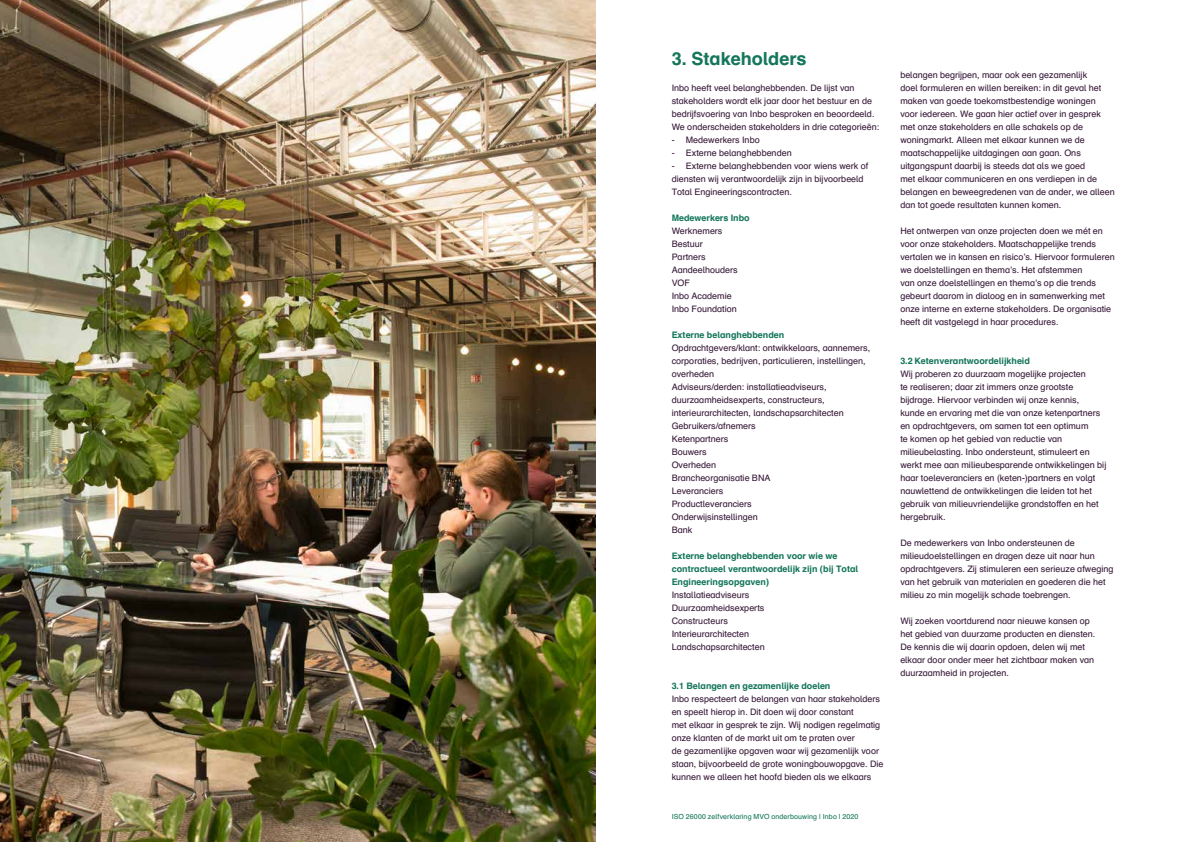
<style>
.page{position:relative;width:1191px;height:842px;background:#fff}
.page>*{position:absolute;margin:0;border:0;box-sizing:border-box;transform-origin:0 0}
.t1{font:700 18px "Schulbuch Nord";color:#14765a}
.t2{font:8.9px/13px "Schulbuch Nord";color:#391b3a}
.t3{font:700 8.9px/13px "Schulbuch Nord";color:#14765a}
.t4{font:7px "Schulbuch Nord";letter-spacing:.015em;color:#14765a}
</style>
<div class="page">
<img style="left:0;top:0;width:595px;height:842px">
<h1 class="t1" style="left:671px;top:47px;width:136px">3. Stakeholders</h1>
<p class="t2" style="left:671px;top:81px;width:209px">Inbo heeft veel belanghebbenden. De lijst van stakeholders wordt elk jaar door het bestuur en de bedrijfsvoering van Inbo besproken en beoordeeld.<br>We onderscheiden stakeholders in drie categorieën:</p>
<p class="t2" style="left:671px;top:133px;width:89px">- Medewerkers Inbo</p>
<p class="t2" style="left:671px;top:146px;width:121px">- Externe belanghebbenden</p>
<p class="t2" style="left:671px;top:159px;width:198px">- Externe belanghebbenden voor wiens werk of diensten wij verantwoordelijk zijn in bijvoorbeeld<br>Total Engineeringscontracten.</p>
<p class="t3" style="left:671px;top:211px;width:80px">Medewerkers Inbo</p>
<p class="t2" style="left:671px;top:224px;width:67px">Werknemers<br>Bestuur<br>Partners<br>Aandeelhouders<br>VOF<br>Inbo Academie<br>Inbo Foundation</p>
<p class="t3" style="left:671px;top:328px;width:114px">Externe belanghebbenden</p>
<p class="t2" style="left:671px;top:341px;width:200px">Opdrachtgevers/klant: ontwikkelaars, aannemers, corporaties, bedrijven, particulieren, instellingen, overheden<br>Adviseurs/derden: installatieadviseurs, duurzaamheidsexperts, constructeurs, interieurarchitecten, landschapsarchitecten<br>Gebruikers/afnemers<br>Ketenpartners<br>Bouwers<br>Overheden<br>Brancheorganisatie BNA<br>Leveranciers<br>Productleveranciers<br>Onderwijsinstellingen<br>Bank</p>
<p class="t3" style="left:671px;top:549px;width:188px">Externe belanghebbenden voor wie we contractueel verantwoordelijk zijn (bij Total<br>Engineeringsopgaven)</p>
<p class="t2" style="left:671px;top:588px;width:94px">Installatieadviseurs<br>Duurzaamheidsexperts<br>Constructeurs<br>Interieurarchitecten<br>Landschapsarchitecten</p>
<p class="t3" style="left:671px;top:679px;width:160px">3.1 Belangen en gezamenlijke doelen</p>
<p class="t2" style="left:671px;top:692px;width:213px">Inbo respecteert de belangen van haar stakeholders en speelt hierop in. Dit doen wij door constant<br>met elkaar in gesprek te zijn. Wij nodigen regelmatig onze klanten of de markt uit om te praten over<br>de gezamenlijke opgaven waar wij gezamenlijk voor staan, bijvoorbeeld de grote woningbouwopgave. Die kunnen we alleen het hoofd bieden als we elkaars</p>
<p class="t4" style="left:671px;top:812px;width:188px">ISO 26000 zelfverklaring MVO onderbouwing | Inbo | 2020</p>
<p class="t2" style="left:900px;top:68px;width:216px">belangen begrijpen, maar ook een gezamenlijk<br>doel formuleren en willen bereiken: in dit geval het maken van goede toekomstbestendige woningen voor iedereen. We gaan hier actief over in gesprek met onze stakeholders en alle schakels op de woningmarkt. Alleen met elkaar kunnen we de maatschappelijke uitdagingen aan gaan. Ons uitgangspunt daarbij is steeds dat als we goed<br>met elkaar communiceren en ons verdiepen in de belangen en beweegredenen van de ander, we alleen dan tot goede resultaten kunnen komen.</p>
<p class="t2" style="left:900px;top:224px;width:216px">Het ontwerpen van onze projecten doen we mét en voor onze stakeholders. Maatschappelijke trends vertalen we in kansen en risico’s. Hiervoor formuleren we doelstellingen en thema’s. Het afstemmen<br>van onze doelstellingen en thema’s op die trends gebeurt daarom in dialoog en in samenwerking met onze interne en externe stakeholders. De organisatie heeft dit vastgelegd in haar procedures.</p>
<p class="t3" style="left:900px;top:354px;width:131px">3.2 Ketenverantwoordelijkheid</p>
<p class="t2" style="left:900px;top:367px;width:208px">Wij proberen zo duurzaam mogelijke projecten<br>te realiseren; daar zit immers onze grootste bijdrage. Hiervoor verbinden wij onze kennis,<br>kunde en ervaring met die van onze ketenpartners en opdrachtgevers, om samen tot een optimum<br>te komen op het gebied van reductie van milieubelasting. Inbo ondersteunt, stimuleert en werkt mee aan milieubesparende ontwikkelingen bij haar toeleveranciers en (keten-)partners en volgt nauwlettend de ontwikkelingen die leiden tot het gebruik van milieuvriendelijke grondstoffen en het hergebruik.</p>
<p class="t2" style="left:900px;top:536px;width:215px">De medewerkers van Inbo ondersteunen de milieudoelstellingen en dragen deze uit naar hun opdrachtgevers. Zij stimuleren een serieuze afweging van het gebruik van materialen en goederen die het milieu zo min mogelijk schade toebrengen.</p>
<p class="t2" style="left:900px;top:614px;width:197px">Wij zoeken voortdurend naar nieuwe kansen op het gebied van duurzame producten en diensten.<br>De kennis die wij daarin opdoen, delen wij met elkaar door onder meer het zichtbaar maken van duurzaamheid in projecten.</p>
</div>
